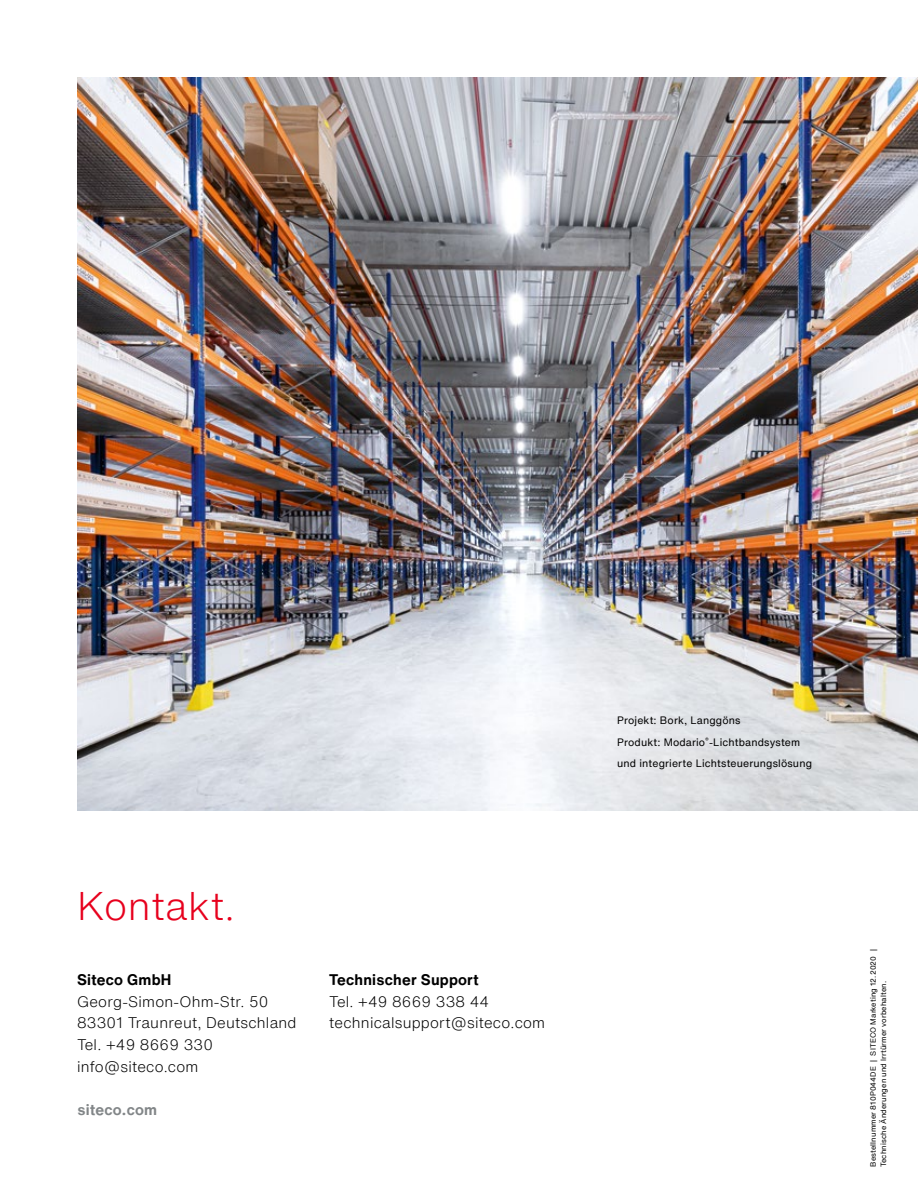
<style>
.page{position:relative;width:918px;height:1188px;background:#fff}
.page>*{position:absolute;margin:0;border:0;box-sizing:border-box;transform-origin:0 0}
.t1{font:300 39px "Helvetica Now Text";letter-spacing:.015em;color:#e7001d}
.t2{font:300 15px/21.8px "Helvetica Now Text";letter-spacing:.015em;color:#000}
.t3{font:700 15px "Helvetica Now Text";letter-spacing:.015em;color:#000}
.t4{font:700 15px "Helvetica Now Text";letter-spacing:.015em;color:#828688}
.t5{font:10.5px/21.8px "Helvetica Now Text";letter-spacing:.015em;color:#000}
.t6{font:7.5px/10.5px "Helvetica Now Text";letter-spacing:.015em;color:#000}
</style>
<div class="page">
<img style="left:77px;top:77px;width:841px;height:734px">
<h1 class="t1" style="left:77px;top:876px;width:159px">Kontakt.</h1>
<p class="t3" style="left:77px;top:968px;width:96px">Siteco GmbH</p>
<p class="t2" style="left:77px;top:990px;width:221px">Georg-Simon-Ohm-Str. 50<br>83301 Traunreut, Deutschland<br>Tel. +49 8669 330 info@siteco.com</p>
<p class="t4" style="left:78px;top:1099px;width:81px">siteco.com</p>
<p class="t3" style="left:329px;top:968px;width:151px">Technischer Support</p>
<p class="t2" style="left:329px;top:990px;width:218px">Tel. +49 8669 338 44 technicalsupport@siteco.com</p>
<p class="t5" style="left:617px;top:709px;width:196px">Projekt: Bork, Langgöns<br>Produkt: Modario<sup>®</sup>-Lichtbandsystem und integrierte Lichtsteuerungslösung</p>
<p class="t6" style="left:868px;top:1167px;width:219px;rotate:-90deg">Bestellnummer 810P044DE | SITECO Marketing 12.2020 |<br>Technische Änderungen und Irrtürmer vorbehalten.</p>
</div>
